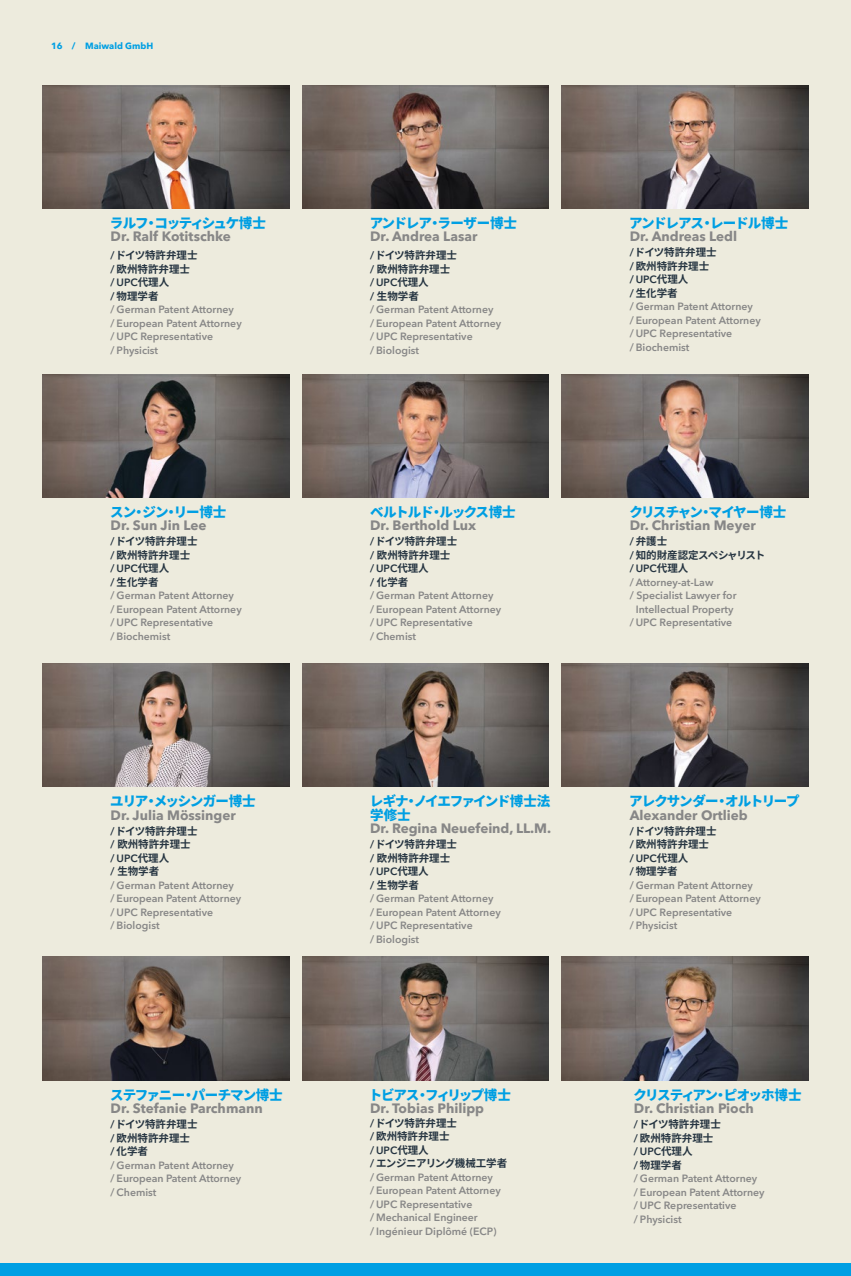
<style>
.page{position:relative;width:851px;height:1276px;background:#fff}
.page>*{position:absolute;margin:0;border:0;box-sizing:border-box;transform-origin:0 0}
.t1{font:700 13.5px "Avenir Next LT Pro";color:#878787}
.t2{font:800 13.5px/13.5px "Source Han Sans";letter-spacing:-.075em;color:#009fe3}
.t3{font:800 13.5px "Source Han Sans";letter-spacing:-.12em;color:#009fe3}
.t4{font:800 13.5px "Source Han Sans";letter-spacing:-.095em;color:#009fe3}
.t5{font:800 13.5px "Source Han Sans";letter-spacing:-.04em;color:#009fe3}
.t6{font:600 10.5px/13.5px "Avenir Next LT Pro";color:#878787}
.t7{font:700 10.5px/13.5px "Source Han Sans";color:#253441}
.t8{font:600 10.5px "Avenir Next LT Pro";color:#253441}
.t9{font:700 10.5px "Source Han Sans";letter-spacing:-.045em;color:#253441}
.t10{font:700 9px "Avenir Next LT Pro";color:#009fe3}
.s1{font-family:"Avenir Next LT Pro";font-weight:600}
.s2{font-family:"Source Han Sans";font-weight:700}
</style>
<div class="page">
<div style="left:0;top:0;width:850px;height:1276px;background:#edebdd"></div>
<div style="left:0;top:1263px;width:850px;height:13px;background:#009fe3"></div>
<img style="left:302px;top:663px;width:247px;height:124px">
<img style="left:43px;top:663px;width:246px;height:124px">
<img style="left:561px;top:374px;width:247px;height:123px">
<img style="left:561px;top:663px;width:247px;height:124px">
<img style="left:43px;top:957px;width:246px;height:123px">
<img style="left:561px;top:957px;width:247px;height:123px">
<img style="left:302px;top:957px;width:247px;height:123px">
<img style="left:561px;top:85px;width:247px;height:123px">
<img style="left:302px;top:374px;width:247px;height:123px">
<img style="left:43px;top:374px;width:246px;height:123px">
<img style="left:302px;top:85px;width:247px;height:123px">
<img style="left:43px;top:85px;width:246px;height:123px">
<p class="t10" style="left:51px;top:41px;width:104px">16 / Maiwald GmbH</p>
<p class="t2" style="left:110px;top:216px;width:158px">ラルフ・コッティシュケ博士</p>
<p class="t1" style="left:111px;top:228px;width:122px">Dr. Ralf Kotitschke</p>
<p class="t7" style="left:111px;top:249px;width:88px"><span class="s1">/</span> ドイツ特許弁理士<span class="s1">/</span> 欧州特許弁理士</p>
<p class="t8" style="left:111px;top:276px;width:60px">/ UPC<span class="s2">代理人</span></p>
<p class="t7" style="left:111px;top:289px;width:49px"><span class="s1">/</span> 物理学者</p>
<p class="t6" style="left:111px;top:303px;width:133px">/ German Patent Attorney<br>/ European Patent Attorney / UPC Representative<br>/ Physicist</p>
<p class="t2" style="left:110px;top:505px;width:118px">スン・ジン・リー博士</p>
<p class="t1" style="left:111px;top:517px;width:97px">Dr. Sun Jin Lee</p>
<p class="t7" style="left:111px;top:535px;width:88px"><span class="s1">/</span> ドイツ特許弁理士<span class="s1">/</span> 欧州特許弁理士</p>
<p class="t8" style="left:111px;top:562px;width:60px">/ UPC<span class="s2">代理人</span></p>
<p class="t7" style="left:111px;top:575px;width:49px"><span class="s1">/</span> 生化学者</p>
<p class="t6" style="left:111px;top:589px;width:133px">/ German Patent Attorney<br>/ European Patent Attorney / UPC Representative<br>/ Biochemist</p>
<p class="t2" style="left:110px;top:794px;width:147px">ユリア・メッシンガー博士</p>
<p class="t1" style="left:111px;top:806px;width:127px">Dr. Julia Mössinger</p>
<p class="t7" style="left:111px;top:824px;width:88px"><span class="s1">/</span> ドイツ特許弁理士<span class="s1">/</span> 欧州特許弁理士</p>
<p class="t8" style="left:111px;top:851px;width:60px">/ UPC<span class="s2">代理人</span></p>
<p class="t7" style="left:111px;top:865px;width:50px"><span class="s1">/</span> 生物学者</p>
<p class="t6" style="left:111px;top:878px;width:132px">/ German Patent Attorney<br>/ European Patent Attorney / UPC Representative<br>/ Biologist</p>
<p class="t2" style="left:110px;top:1088px;width:174px">ステファニー・パーチマン博士</p>
<p class="t1" style="left:111px;top:1100px;width:154px">Dr. Stefanie Parchmann</p>
<p class="t7" style="left:111px;top:1117px;width:88px"><span class="s1">/</span> ドイツ特許弁理士<span class="s1">/</span> 欧州特許弁理士<br><span class="s1">/</span> 化学者</p>
<p class="t6" style="left:111px;top:1158px;width:132px">/ German Patent Attorney<br>/ European Patent Attorney / Chemist</p>
<p class="t5" style="left:369px;top:215px;width:149px">アンドレア・ラーザー博士</p>
<p class="t1" style="left:370px;top:228px;width:109px">Dr. Andrea Lasar</p>
<p class="t7" style="left:370px;top:249px;width:88px"><span class="s1">/</span> ドイツ特許弁理士<span class="s1">/</span> 欧州特許弁理士</p>
<p class="t8" style="left:370px;top:276px;width:60px">/ UPC<span class="s2">代理人</span></p>
<p class="t7" style="left:370px;top:289px;width:50px"><span class="s1">/</span> 生物学者</p>
<p class="t6" style="left:370px;top:303px;width:133px">/ German Patent Attorney<br>/ European Patent Attorney / UPC Representative<br>/ Biologist</p>
<p class="t2" style="left:370px;top:505px;width:147px">ベルトルド・ルックス博士</p>
<p class="t1" style="left:370px;top:517px;width:107px">Dr. Berthold Lux</p>
<p class="t7" style="left:370px;top:535px;width:88px"><span class="s1">/</span> ドイツ特許弁理士<span class="s1">/</span> 欧州特許弁理士</p>
<p class="t8" style="left:370px;top:562px;width:60px">/ UPC<span class="s2">代理人</span></p>
<p class="t7" style="left:370px;top:575px;width:40px"><span class="s1">/</span> 化学者</p>
<p class="t6" style="left:370px;top:589px;width:133px">/ German Patent Attorney<br>/ European Patent Attorney / UPC Representative<br>/ Chemist</p>
<p class="t2" style="left:369px;top:794px;width:182px">レギナ・ノイエファインド博士法学修士</p>
<p class="t1" style="left:370px;top:820px;width:182px">Dr. Regina Neuefeind, LL.M.</p>
<p class="t7" style="left:370px;top:838px;width:88px"><span class="s1">/</span> ドイツ特許弁理士<span class="s1">/</span> 欧州特許弁理士</p>
<p class="t8" style="left:370px;top:865px;width:60px">/ UPC<span class="s2">代理人</span></p>
<p class="t7" style="left:370px;top:878px;width:50px"><span class="s1">/</span> 生物学者</p>
<p class="t6" style="left:370px;top:891px;width:132px">/ German Patent Attorney<br>/ European Patent Attorney / UPC Representative<br>/ Biologist</p>
<p class="t4" style="left:368px;top:1087px;width:144px">トビアス・フィリップ博士</p>
<p class="t1" style="left:370px;top:1100px;width:115px">Dr. Tobias Philipp</p>
<p class="t7" style="left:370px;top:1116px;width:88px"><span class="s1">/</span> ドイツ特許弁理士<span class="s1">/</span> 欧州特許弁理士</p>
<p class="t8" style="left:370px;top:1143px;width:60px">/ UPC<span class="s2">代理人</span></p>
<p class="t9" style="left:370px;top:1157px;width:139px"><span class="s1">/</span> エンジニアリング機械工学者</p>
<p class="t6" style="left:370px;top:1170px;width:132px">/ German Patent Attorney<br>/ European Patent Attorney / UPC Representative<br>/ Mechanical Engineer<br>/ Ingénieur Diplômé (ECP)</p>
<p class="t2" style="left:629px;top:216px;width:160px">アンドレアス・レードル博士</p>
<p class="t1" style="left:629px;top:228px;width:109px">Dr. Andreas Ledl</p>
<p class="t7" style="left:629px;top:246px;width:88px"><span class="s1">/</span> ドイツ特許弁理士<span class="s1">/</span> 欧州特許弁理士</p>
<p class="t8" style="left:629px;top:273px;width:60px">/ UPC<span class="s2">代理人</span></p>
<p class="t7" style="left:629px;top:286px;width:49px"><span class="s1">/</span> 生化学者</p>
<p class="t6" style="left:629px;top:300px;width:133px">/ German Patent Attorney<br>/ European Patent Attorney / UPC Representative<br>/ Biochemist</p>
<p class="t2" style="left:629px;top:505px;width:158px">クリスチャン・マイヤー博士</p>
<p class="t1" style="left:629px;top:517px;width:127px">Dr. Christian Meyer</p>
<p class="t7" style="left:629px;top:535px;width:137px"><span class="s1">/</span> 弁護士<br><span class="s1">/</span> 知的財産認定スペシャリスト</p>
<p class="t8" style="left:629px;top:562px;width:60px">/ UPC<span class="s2">代理人</span></p>
<p class="t6" style="left:629px;top:575px;width:85px">/ Attorney-at-Law</p>
<p class="t6" style="left:629px;top:589px;width:108px">/ Specialist Lawyer for</p>
<p class="t6" style="left:635px;top:602px;width:99px">Intellectual Property</p>
<p class="t6" style="left:629px;top:616px;width:104px">/ UPC Representative</p>
<p class="t2" style="left:629px;top:794px;width:172px">アレクサンダー・オルトリープ</p>
<p class="t1" style="left:629px;top:806px;width:119px">Alexander Ortlieb</p>
<p class="t7" style="left:629px;top:824px;width:88px"><span class="s1">/</span> ドイツ特許弁理士<span class="s1">/</span> 欧州特許弁理士</p>
<p class="t8" style="left:629px;top:851px;width:60px">/ UPC<span class="s2">代理人</span></p>
<p class="t7" style="left:629px;top:865px;width:49px"><span class="s1">/</span> 物理学者</p>
<p class="t6" style="left:629px;top:878px;width:133px">/ German Patent Attorney<br>/ European Patent Attorney / UPC Representative<br>/ Physicist</p>
<p class="t3" style="left:633px;top:1087px;width:169px">クリスティアン・ピオッホ博士</p>
<p class="t1" style="left:634px;top:1100px;width:121px">Dr. Christian Pioch</p>
<p class="t7" style="left:634px;top:1117px;width:88px"><span class="s1">/</span> ドイツ特許弁理士<span class="s1">/</span> 欧州特許弁理士</p>
<p class="t8" style="left:634px;top:1145px;width:60px">/ UPC<span class="s2">代理人</span></p>
<p class="t7" style="left:634px;top:1158px;width:49px"><span class="s1">/</span> 物理学者</p>
<p class="t6" style="left:634px;top:1171px;width:132px">/ German Patent Attorney<br>/ European Patent Attorney / UPC Representative<br>/ Physicist</p>
</div>
